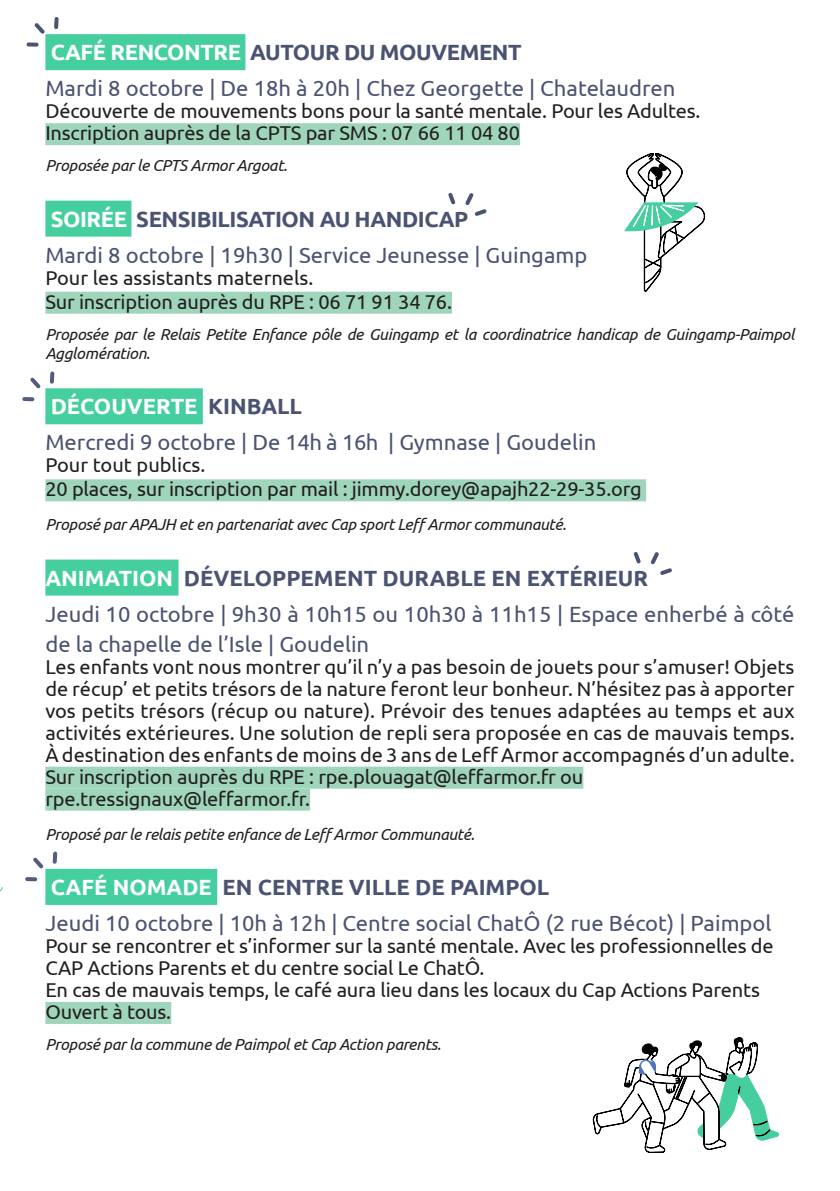
<style>
.page{position:relative;width:840px;height:1191px;background:#fff}
.page>*{position:absolute;margin:0;border:0;box-sizing:border-box;transform-origin:0 0}
.t1{font:22px/30px "Ubuntu";color:#4b5372}
.t2{font:700 22px "Ubuntu";color:#4b5372}
.t3{font:700 22px "Ubuntu";letter-spacing:-.02em;color:#4b5372}
.t4{font:700 22px "Ubuntu";color:#fff}
.t5{font:20px/22px "Ubuntu";letter-spacing:-.01em;color:#231f20;text-align:justify}
.t6{font:italic 16px/19.2px "Ubuntu";letter-spacing:-.02em;color:#231f20}
.s1{color:#fff}
.s2{color:#4b5372}
</style>
<div class="page">
<div style="left:45px;top:34px;width:200px;height:36px;background:#45cf9e"></div>
<div style="left:45px;top:123px;width:474px;height:22px;background:#9fd5bb"></div>
<div style="left:45px;top:201px;width:86px;height:36px;background:#45cf9e"></div>
<div style="left:45px;top:292px;width:406px;height:22px;background:#9fd5bb"></div>
<div style="left:45px;top:388px;width:158px;height:36px;background:#45cf9e"></div>
<div style="left:45px;top:479px;width:600px;height:22px;background:#9fd5bb"></div>
<div style="left:45px;top:559px;width:133px;height:36px;background:#45cf9e"></div>
<div style="left:45px;top:766px;width:538px;height:22px;background:#9fd5bb"></div>
<div style="left:45px;top:788px;width:265px;height:22px;background:#9fd5bb"></div>
<div style="left:45px;top:869px;width:172px;height:36px;background:#45cf9e"></div>
<div style="left:45px;top:1002px;width:126px;height:22px;background:#9fd5bb"></div>
<svg style="left:34px;top:23px;width:14px;height:14px"></svg>
<div style="left:54px;top:19px;width:5px;height:8px;background:#4b5372"></div>
<div style="left:29px;top:42px;width:8px;height:5px;background:#4b5372"></div>
<svg style="left:448px;top:192px;width:39px;height:24px"></svg>
<svg style="left:50px;top:373px;width:4px;height:9px"></svg>
<svg style="left:24px;top:377px;width:17px;height:24px"></svg>
<svg style="left:633px;top:552px;width:39px;height:23px"></svg>
<svg style="left:53px;top:853px;width:4px;height:8px"></svg>
<svg style="left:27px;top:857px;width:20px;height:24px"></svg>
<svg style="left:624px;top:153px;width:82px;height:139px"></svg>
<svg style="left:592px;top:1037px;width:187px;height:116px"></svg>
<p class="t3" style="left:51px;top:39px;width:472px"><span class="s1">CAFÉ RENCONTRE</span> AUTOUR DU MOUVEMENT</p>
<p class="t1" style="left:45px;top:73px;width:631px">Mardi 8 octobre | De 18h à 20h | Chez Georgette | Chatelaudren</p>
<p class="t5" style="left:45px;top:99px;width:656px">Découverte de mouvements bons pour la santé mentale. Pour les Adultes.</p>
<p class="t5" style="left:45px;top:121px;width:476px">Inscription auprès de la CPTS par SMS : 07 66 11 04 80</p>
<p class="t6" style="left:45px;top:156px;width:243px">Proposée par le CPTS Armor Argoat.</p>
<p class="t3" style="left:51px;top:205px;width:419px"><span class="s1">SOIRÉE</span> SENSIBILISATION AU HANDICAP</p>
<p class="t1" style="left:45px;top:239px;width:543px">Mardi 8 octobre | 19h30 | Service Jeunesse | Guingamp</p>
<p class="t5" style="left:45px;top:266px;width:269px">Pour les assistants maternels.</p>
<p class="t5" style="left:45px;top:290px;width:408px">Sur inscription auprès du RPE : 06 71 91 34 76.</p>
<p class="t6" style="left:45px;top:324px;width:750px">Proposée par le Relais Petite Enfance pôle de Guingamp et la coordinatrice handicap de Guingamp-Paimpol<br>Agglomération.</p>
<p class="t4" style="left:51px;top:393px;width:253px">DÉCOUVERTE <span class="s2">KINBALL</span></p>
<p class="t1" style="left:45px;top:427px;width:552px">Mercredi 9 octobre | De 14h à 16h | Gymnase | Goudelin</p>
<p class="t5" style="left:45px;top:453px;width:161px">Pour tout publics.</p>
<p class="t5" style="left:45px;top:477px;width:597px">20 places, sur inscription par mail : jimmy.dorey@apajh22-29-35.org</p>
<p class="t6" style="left:45px;top:514px;width:522px">Proposé par APAJH et en partenariat avec Cap sport Leff Armor communauté.</p>
<p class="t2" style="left:45px;top:564px;width:603px"><span class="s1">ANIMATION</span> DÉVELOPPEMENT DURABLE EN EXTÉRIEUR</p>
<p class="t1" style="left:45px;top:598px;width:750px">Jeudi 10 octobre | 9h30 à 10h15 ou 10h30 à 11h15 | Espace enherbé à côté de la chapelle de l’Isle | Goudelin</p>
<p class="t5" style="left:45px;top:655px;width:750px">Les enfants vont nous montrer qu’il n’y a pas besoin de jouets pour s’amuser! Objets de récup’ et petits trésors de la nature feront leur bonheur. N’hésitez pas à apporter vos petits trésors (récup ou nature). Prévoir des tenues adaptées au temps et aux activités extérieures. Une solution de repli sera proposée en cas de mauvais temps.<br>À destination des enfants de moins de 3 ans de Leff Armor accompagnés d’un adulte.</p>
<p class="t5" style="left:45px;top:765px;width:539px">Sur inscription auprès du RPE : rpe.plouagat@leffarmor.fr ou</p>
<p class="t5" style="left:45px;top:787px;width:266px">rpe.tressignaux@leffarmor.fr.</p>
<p class="t6" style="left:45px;top:824px;width:430px">Proposé par le relais petite enfance de Leff Armor Communauté.</p>
<p class="t2" style="left:51px;top:873px;width:500px"><span class="s1">CAFÉ NOMADE</span> EN CENTRE VILLE DE PAIMPOL</p>
<p class="t1" style="left:45px;top:907px;width:727px">Jeudi 10 octobre | 10h à 12h | Centre social ChatÔ (2 rue Bécot) | Paimpol</p>
<p class="t5" style="left:45px;top:934px;width:729px">Pour se rencontrer et s’informer sur la santé mentale. Avec les professionnelles de<br>CAP Actions Parents et du centre social Le ChatÔ.</p>
<p class="t5" style="left:45px;top:978px;width:715px">En cas de mauvais temps, le café aura lieu dans les locaux du Cap Actions Parents</p>
<p class="t5" style="left:45px;top:1000px;width:127px">Ouvert à tous.</p>
<p class="t6" style="left:45px;top:1034px;width:397px">Proposé par la commune de Paimpol et Cap Action parents.</p>
</div>
